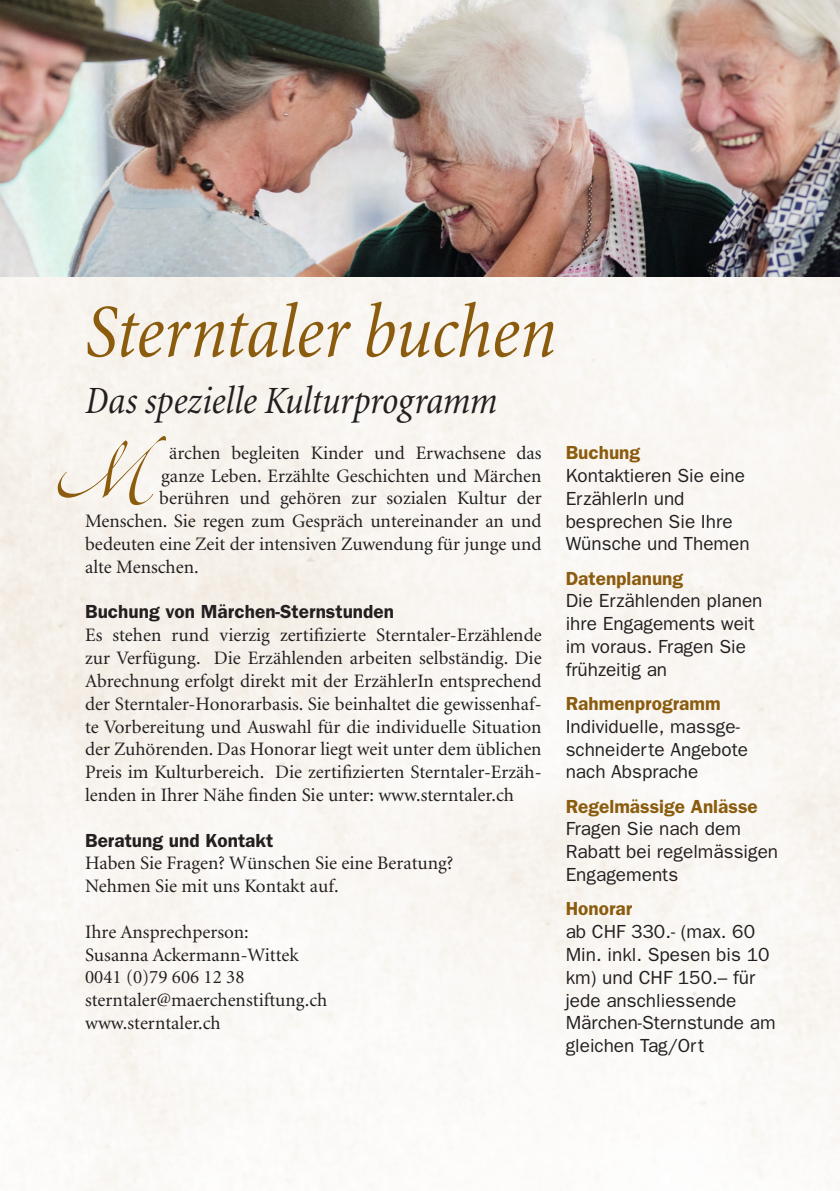
<style>
.page{position:relative;width:840px;height:1191px;background:#fff}
.page>*{position:absolute;margin:0;border:0;box-sizing:border-box;transform-origin:0 0}
.t1{font:italic condensed 77px "Minion";letter-spacing:-.005em;color:#8b5c0e}
.t2{font:italic condensed 39.2px "Minion";letter-spacing:-.005em;color:#231f20}
.t3{font:19px/22.8px "Minion";color:#231f20}
.t4{font:19px/22.8px "Franklin Gothic";color:#231f20}
.t5{font:600 19px "Franklin Gothic";color:#8b5c0e}
.t6{font:600 19px "Franklin Gothic";color:#231f20}
</style>
<div class="page">
<img style="left:0;top:276px;width:839px;height:915px">
<svg style="left:58px;top:436px;width:108px;height:69px"></svg>
<img style="left:0;top:0;width:839px;height:276px">
<h1 class="t1" style="left:85px;top:292px;width:472px">Sterntaler buchen</h1>
<h2 class="t2" style="left:85px;top:380px;width:413px">Das spezielle Kulturprogramm</h2>
<p class="t3" style="left:169px;top:442px;width:373px">ärchen begleiten Kinder und Erwachsene das</p>
<p class="t3" style="left:161px;top:465px;width:381px">ganze Leben. Erzählte Geschichten und Märchen</p>
<p class="t3" style="left:159px;top:487px;width:384px">berühren und gehören zur sozialen Kultur der</p>
<p class="t3" style="left:85px;top:510px;width:457px">Menschen. Sie regen zum Gespräch untereinander an und</p>
<p class="t3" style="left:85px;top:533px;width:457px">bedeuten eine Zeit der intensiven Zuwendung für junge und</p>
<p class="t3" style="left:85px;top:556px;width:115px">alte Menschen.</p>
<p class="t6" style="left:85px;top:601px;width:310px">Buchung von Märchen-Sternstunden</p>
<p class="t3" style="left:85px;top:624px;width:458px;text-align:justify">Es stehen rund vierzig zertifizierte Sterntaler-Erzählende zur Verfügung. Die Erzählenden arbeiten selbständig. Die Abrechnung erfolgt direkt mit der ErzählerIn entsprechend der Sterntaler-Honorarbasis. Sie beinhaltet die gewissenhaf&shy;te Vorbereitung und Auswahl für die individuelle Situation der Zuhörenden. Das Honorar liegt weit unter dem üblichen Preis im Kulturbereich. Die zertifizierten Sterntaler-Erzäh&shy;lenden in Ihrer Nähe finden Sie unter: www.sterntaler.ch</p>
<p class="t6" style="left:85px;top:829px;width:190px">Beratung und Kontakt</p>
<p class="t3" style="left:85px;top:852px;width:369px">Haben Sie Fragen? Wünschen Sie eine Beratung?<br>Nehmen Sie mit uns Kontakt auf.</p>
<p class="t3" style="left:85px;top:921px;width:243px">Ihre Ansprechperson:<br>Susanna Ackermann-Wittek<br>0041 (0)79 606 12 38 sterntaler@maerchenstiftung.ch www.sterntaler.ch</p>
<p class="t5" style="left:565px;top:441px;width:76px">Buchung</p>
<p class="t4" style="left:565px;top:464px;width:185px">Kontaktieren Sie eine<br>ErzählerIn und besprechen Sie Ihre<br>Wünsche und Themen</p>
<p class="t5" style="left:565px;top:567px;width:119px">Datenplanung</p>
<p class="t4" style="left:565px;top:589px;width:198px">Die Erzählenden planen ihre Engagements weit im voraus. Fragen Sie frühzeitig an</p>
<p class="t5" style="left:565px;top:692px;width:156px">Rahmenprogramm</p>
<p class="t4" style="left:565px;top:714px;width:184px">Individuelle, massge&shy;schneiderte Angebote nach Absprache</p>
<p class="t5" style="left:565px;top:795px;width:193px">Regelmässige Anlässe</p>
<p class="t4" style="left:565px;top:817px;width:214px">Fragen Sie nach dem<br>Rabatt bei regelmässigen<br>Engagements</p>
<p class="t5" style="left:565px;top:897px;width:68px">Honorar</p>
<p class="t4" style="left:565px;top:920px;width:211px">ab CHF 330.- (max. 60<br>Min. inkl. Spesen bis 10 km) und CHF 150.– für jede anschliessende<br>Märchen-Sternstunde am gleichen Tag/Ort</p>
</div>
